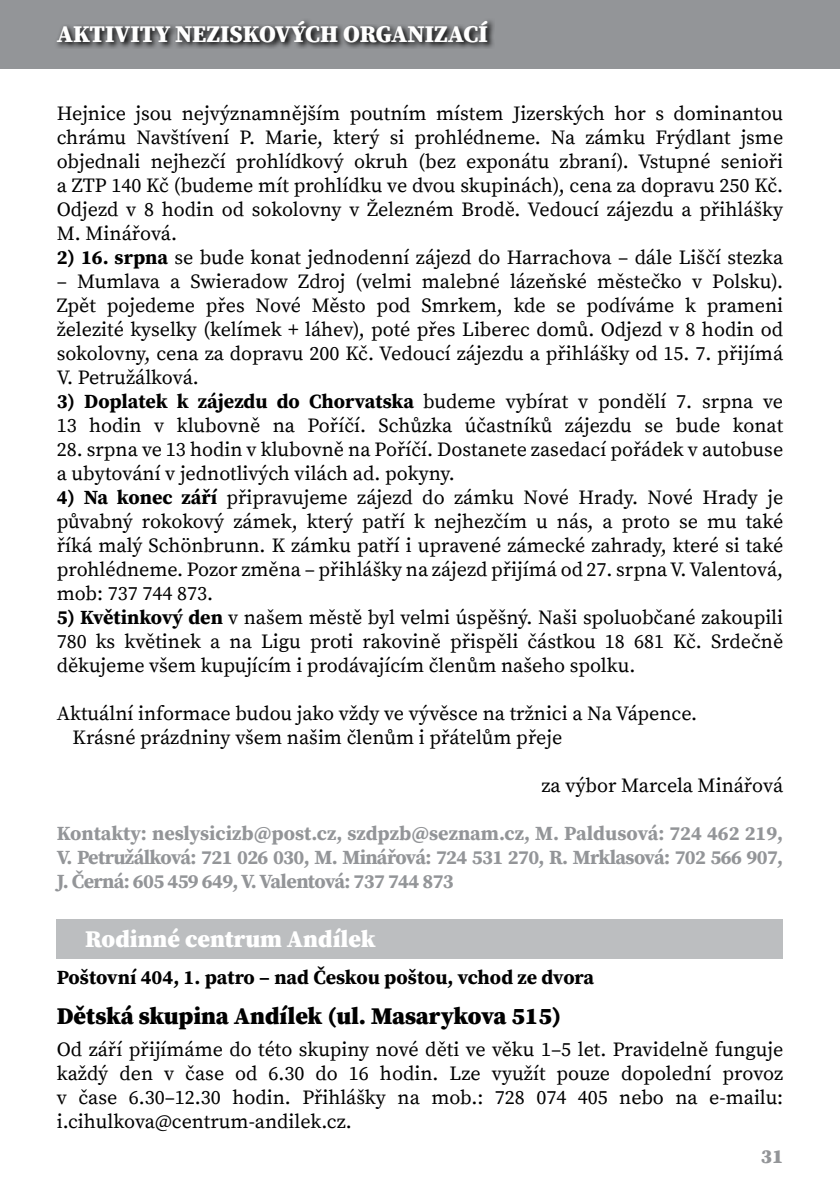
<style>
.page{position:relative;width:840px;height:1191px;background:#fff}
.page>*{position:absolute;margin:0;border:0;box-sizing:border-box;transform-origin:0 0}
.t1{font:900 24px "Source Serif Pro";color:#fff}
.t2{font:900 24px "Source Serif Pro";color:#000}
.t3{font:20px/24px "Source Serif Pro";color:#000;text-align:justify}
.t4{font:700 20px/24px "Source Serif Pro";letter-spacing:-.03em;color:#939598;text-align:justify}
.t5{font:700 20px "Source Serif Pro";letter-spacing:-.005em;color:#000}
.t6{font:900 20px "Source Serif Pro";color:#939598}
.s1{font-weight:700}
</style>
<div class="page">
<div style="left:0;top:0;width:839px;height:69px;background:#939598"></div>
<svg style="left:57px;top:20px;width:437px;height:28px"></svg>
<div style="left:57px;top:918px;width:725px;height:40px;background:#bcbec0"></div>
<p class="t1" style="left:57px;top:17px;width:134px">AKTIVITY NEZ</p>
<p class="t1" style="left:220px;top:17px;width:26px">ISKOVÝ</p>
<p class="t1" style="left:305px;top:17px;width:183px">CH ORGANIZACÍ</p>
<p class="t3" style="left:57px;top:102px;width:727px">Hejnice jsou nejvýznamnějším poutním místem Jizerských hor s dominantou chrámu Navštívení P. Marie, který si prohlédneme. Na zámku Frýdlant jsme objednali nejhezčí prohlídkový okruh (bez exponátu zbraní). Vstupné senioři a ZTP 140 Kč (budeme mít prohlídku ve dvou skupinách), cena za dopravu 250 Kč.<br>Odjezd v 8 hodin od sokolovny v Železném Brodě. Vedoucí zájezdu a přihlášky M. Minářová.</p>
<p class="t3" style="left:57px;top:246px;width:727px"><span class="s1">2) 16. srpna</span> se bude konat jednodenní zájezd do Harrachova – dále Liščí stezka</p>
<p class="t3" style="left:57px;top:270px;width:727px">– Mumlava a Swieradow Zdroj (velmi malebné lázeňské městečko v Polsku).<br>Zpět pojedeme přes Nové Město pod Smrkem, kde se podíváme k prameni železité kyselky (kelímek + láhev), poté přes Liberec domů. Odjezd v 8 hodin od sokolovny, cena za dopravu 200 Kč. Vedoucí zájezdu a přihlášky od 15. 7. přijímá V. Petružálková.</p>
<p class="t3" style="left:57px;top:390px;width:727px"><span class="s1">3) Doplatek k zájezdu do Chorvatska</span> budeme vybírat v pondělí 7. srpna ve<br>13 hodin v klubovně na Poříčí. Schůzka účastníků zájezdu se bude konat</p>
<p class="t3" style="left:57px;top:438px;width:727px">28. srpna ve 13 hodin v klubovně na Poříčí. Dostanete zasedací pořádek v autobuse a ubytování v jednotlivých vilách ad. pokyny.</p>
<p class="t3" style="left:57px;top:486px;width:727px"><span class="s1">4) Na konec září</span> připravujeme zájezd do zámku Nové Hrady. Nové Hrady je půvabný rokokový zámek, který patří k nejhezčím u nás, a proto se mu také říká malý Schönbrunn. K zámku patří i upravené zámecké zahrady, které si také prohlédneme. Pozor změna – přihlášky na zájezd přijímá od 27. srpna V. Valentová, mob: 737 744 873.</p>
<p class="t3" style="left:57px;top:606px;width:727px"><span class="s1">5) Květinkový den</span> v našem městě byl velmi úspěšný. Naši spoluobčané zakoupili 780 ks květinek a na Ligu proti rakovině přispěli částkou 18 681 Kč. Srdečně děkujeme všem kupujícím i prodávajícím členům našeho spolku.</p>
<p class="t3" style="left:73px;top:702px;width:625px;text-indent:-16px">Aktuální informace budou jako vždy ve vývěsce na tržnici a Na Vápence.<br>Krásné prázdniny všem našim členům i přátelům přeje</p>
<p class="t3" style="left:541px;top:774px;width:243px">za výbor Marcela Minářová</p>
<p class="t4" style="left:57px;top:821px;width:727px">Kontakty: neslysicizb@post.cz, szdpzb@seznam.cz, M. Paldusová: 724 462 219, V. Petružálková: 721 026 030, M. Minářová: 724 531 270, R. Mrklasová: 702 566 907, J. Černá: 605 459 649, V. Valentová: 737 744 873</p>
<p class="t1" style="left:85px;top:922px;width:292px">Rodinné centrum Andílek</p>
<p class="t5" style="left:57px;top:963px;width:538px">Poštovní 404, 1. patro – nad Českou poštou, vchod ze dvora</p>
<p class="t2" style="left:57px;top:998px;width:505px">Dětská skupina Andílek (ul. Masarykova 515)</p>
<p class="t3" style="left:57px;top:1038px;width:727px">Od září přijímáme do této skupiny nové děti ve věku 1–5 let. Pravidelně funguje každý den v čase od 6.30 do 16 hodin. Lze využít pouze dopolední provoz v čase 6.30–12.30 hodin. Přihlášky na mob.: 728 074 405 nebo na e-mailu: i.cihulkova@centrum-andilek.cz.</p>
<p class="t6" style="left:760px;top:1142px;width:24px">31</p>
</div>
